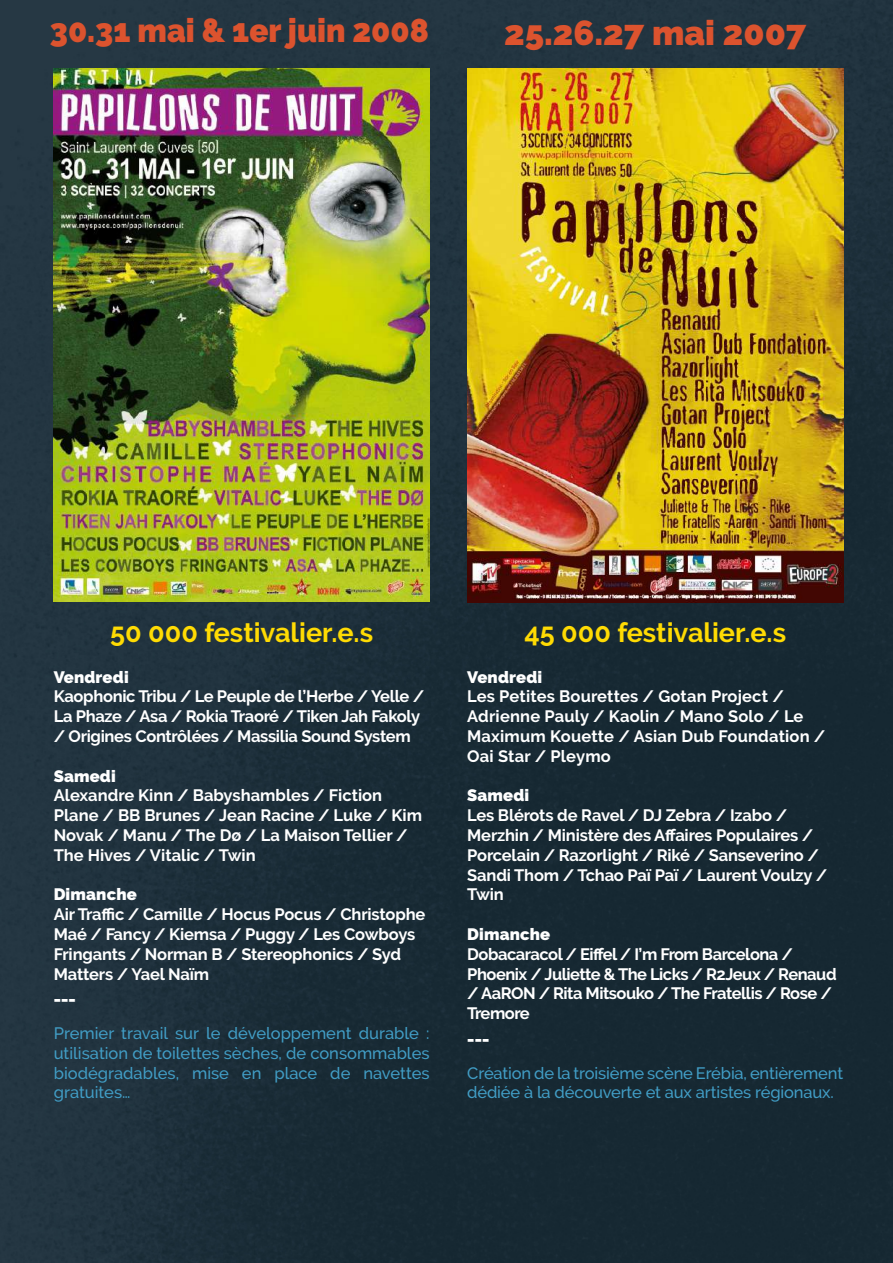
<style>
.page{position:relative;width:893px;height:1263px;background:#fff}
.page>*{position:absolute;margin:0;border:0;box-sizing:border-box;transform-origin:0 0}
.t1{font:900 34.5px "Raleway";color:#dc532e}
.t2{font:900 33px "Raleway";color:#dc532e;scale:.95 1}
.t3{font:700 27px "Raleway";color:#ffdb03}
.t4{font:700 16.5px/19.8px "Raleway";letter-spacing:-.01em;color:#fff}
.t5{font:500 16.5px/19.8px "Raleway";letter-spacing:-.01em;color:#419dc5;text-align:justify}
.t6{font:700 16.5px/19.8px "Raleway";letter-spacing:-.03em;color:#fff}
.t7{font:700 16.5px/19.8px "Raleway";letter-spacing:.01em;color:#fff}
.t8{font:900 16.5px "Raleway";letter-spacing:.01em;color:#fff}
</style>
<div class="page">
<img style="left:0;top:0;width:893px;height:1263px">
<img style="left:54px;top:68px;width:376px;height:534px">
<img style="left:467px;top:68px;width:376px;height:535px">
<h2 class="t2" style="left:50px;top:11px;width:400px">30.31 mai &amp; 1er juin 2008</h2>
<h1 class="t1" style="left:504px;top:13px;width:304px">25.26.27 mai 2007</h1>
<h3 class="t3" style="left:110px;top:617px;width:264px">50 000 festivalier.e.s</h3>
<p class="t8" style="left:54px;top:667px;width:76px">Vendredi</p>
<p class="t4" style="left:54px;top:687px;width:372px">Kaophonic Tribu / Le Peuple de l’Herbe / Yelle /<br>La Phaze / Asa / Rokia Traoré / Tiken Jah Fakoly / Origines Contrôlées / Massilia Sound System</p>
<p class="t8" style="left:54px;top:766px;width:64px">Samedi</p>
<p class="t4" style="left:54px;top:786px;width:370px">Alexandre Kinn / Babyshambles / Fiction Plane / BB Brunes / Jean Racine / Luke / Kim Novak / Manu / The Dø / La Maison Tellier / The Hives / Vitalic / Twin</p>
<p class="t8" style="left:54px;top:885px;width:85px">Dimanche</p>
<p class="t4" style="left:54px;top:905px;width:373px">Air Traffic / Camille / Hocus Pocus / Christophe Maé / Fancy / Kiemsa / Puggy / Les Cowboys Fringants / Norman B / Stereophonics / Syd Matters / Yael Naïm</p>
<p class="t8" style="left:54px;top:984px;width:24px">___</p>
<p class="t5" style="left:54px;top:1023px;width:377px">Premier travail sur le développement durable : utilisation de toilettes sèches, de consommables biodégradables, mise en place de navettes gratuites…</p>
<h3 class="t3" style="left:524px;top:617px;width:263px">45 000 festivalier.e.s</h3>
<p class="t8" style="left:467px;top:667px;width:76px">Vendredi</p>
<p class="t7" style="left:467px;top:687px;width:360px">Les Petites Bourettes / Gotan Project / Adrienne Pauly / Kaolin / Mano Solo / Le Maximum Kouette / Asian Dub Foundation / Oai Star / Pleymo</p>
<p class="t8" style="left:467px;top:786px;width:64px">Samedi</p>
<p class="t4" style="left:467px;top:806px;width:361px">Les Blérots de Ravel / DJ Zebra / Izabo / Merzhin / Ministère des Affaires Populaires / Porcelain / Razorlight / Riké / Sanseverino / Sandi Thom / Tchao Paï Paï / Laurent Voulzy / Twin</p>
<p class="t8" style="left:467px;top:925px;width:85px">Dimanche</p>
<p class="t6" style="left:467px;top:944px;width:371px">Dobacaracol / Eiffel / I’m From Barcelona / Phoenix / Juliette &amp; The Licks / R2Jeux / Renaud / AaRON / Rita Mitsouko / The Fratellis / Rose / Tremore</p>
<p class="t8" style="left:467px;top:1024px;width:24px">___</p>
<p class="t5" style="left:467px;top:1063px;width:377px">Création de la troisième scène Erébia, entièrement dédiée à la découverte et aux artistes régionaux.</p>
</div>
